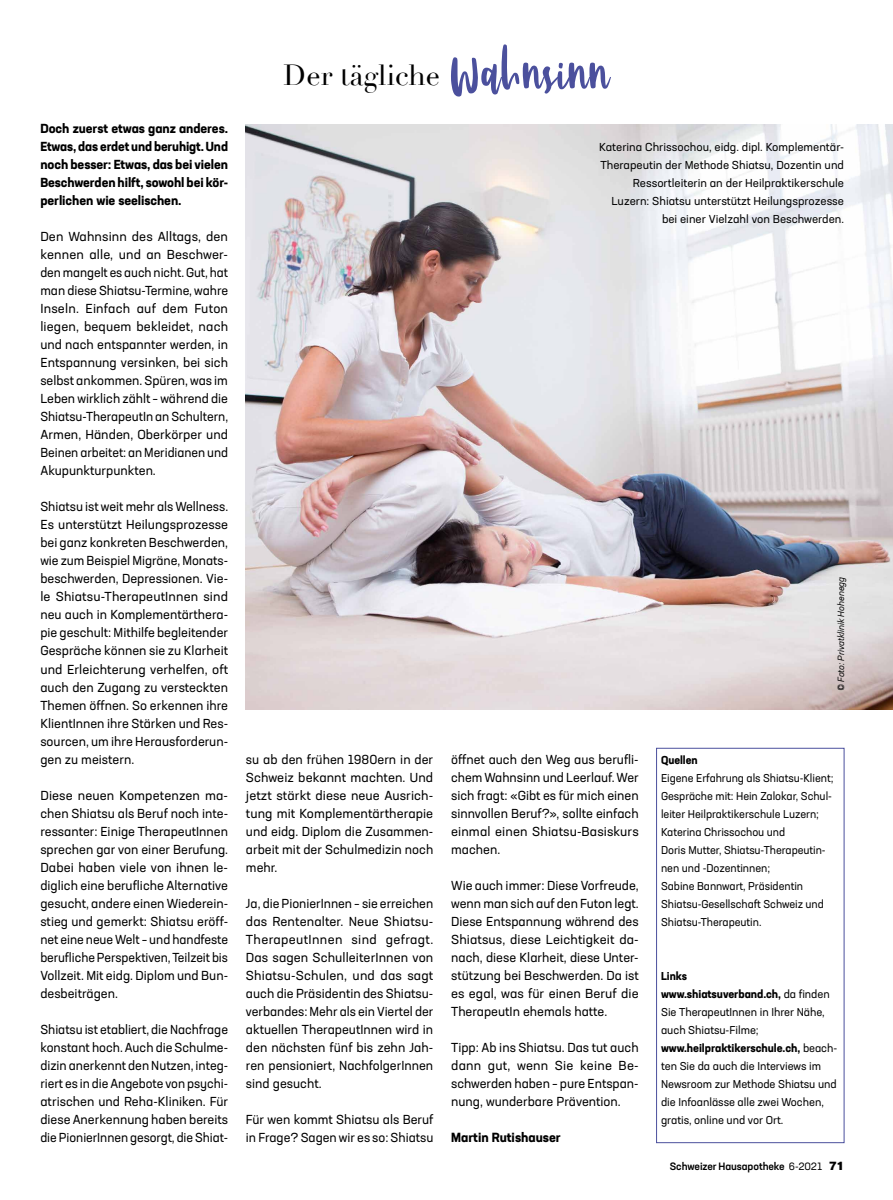
<style>
.page{position:relative;width:893px;height:1200px;background:#fff}
.page>*{position:absolute;margin:0;border:0;box-sizing:border-box;transform-origin:0 0}
.t1{font:28.5px "Didot";color:#000}
.t2{font:700 13.05px "Neusa Next Std";color:#000}
.t3{font:12.9px/18px "Neusa Next Std";color:#000;text-align:justify}
.t4{font:700 12.9px/18px "Neusa Next Std";letter-spacing:-.005em;color:#000;text-align:justify}
.t5{font:11.4px/18px "Neusa Next Std";color:#000;text-align:right}
.t6{font:11.25px/18px "Neusa Next Std";letter-spacing:-.005em;color:#000}
.t7{font:700 11.25px "Neusa Next Std";letter-spacing:-.005em;color:#000}
.t8{font:500 10.5px "Neusa Next Std";letter-spacing:-.01em;color:#000}
.t9{font:italic 9px "Neusa Next Std";letter-spacing:-.005em;color:#000}
.s1{font-family:"Passion";font-size:57px;color:#4b509d}
.s2{font-weight:700}
.s3{font-weight:400}
.s4{font-family:"Akzidenz Grotesk BE Super";font-weight:400;font-size:12px}
</style>
<div class="page">
<hr style="left:0;top:0;width:1px;height:1199px;background:#f48700">
<img style="left:246px;top:125px;width:647px;height:584px">
<div style="left:656px;top:747px;width:188px;height:395px;border:1px solid #4b509d"></div>
<p class="t4" style="left:40px;top:119px;width:189px">Doch zuerst etwas ganz anderes.<br>Etwas, das erdet und beruhigt. Und noch besser: Etwas, das bei vielen Beschwerden hilft, sowohl bei kör&shy;perlichen wie seelischen.</p>
<p class="t3" style="left:40px;top:227px;width:189px">Den Wahnsinn des Alltags, den kennen alle, und an Beschwer&shy;den mangelt es auch nicht. Gut, hat man diese Shiatsu-Termine, wahre Inseln. Einfach auf dem Futon liegen, bequem bekleidet, nach und nach entspannter werden, in Entspannung versinken, bei sich selbst ankommen. Spüren, was im Leben wirklich zählt – während die Shiatsu-TherapeutIn an Schultern, Armen, Händen, Oberkörper und Beinen arbeitet: an Meridianen und Akupunkturpunkten.</p>
<p class="t3" style="left:40px;top:497px;width:189px">Shiatsu ist weit mehr als Wellness.<br>Es unterstützt Heilungsprozesse bei ganz konkreten Beschwerden, wie zum Beispiel Migräne, Monats&shy;beschwerden, Depressionen. Vie&shy;le Shiatsu-TherapeutInnen sind neu auch in Komplementärthera&shy;pie geschult: Mithilfe begleitender Gespräche können sie zu Klarheit und Erleichterung verhelfen, oft auch den Zugang zu versteckten Themen öffnen. So erkennen ihre KlientInnen ihre Stärken und Res&shy;sourcen, um ihre Herausforderun&shy;gen zu meistern.</p>
<p class="t3" style="left:40px;top:785px;width:189px">Diese neuen Kompetenzen ma&shy;chen Shiatsu als Beruf noch inte&shy;ressanter: Einige TherapeutInnen sprechen gar von einer Berufung.<br>Dabei haben viele von ihnen le&shy;diglich eine berufliche Alternative gesucht, andere einen Wiederein&shy;stieg und gemerkt: Shiatsu eröff&shy;net eine neue Welt – und handfeste berufliche Perspektiven, Teilzeit bis Vollzeit. Mit eidg. Diplom und Bun&shy;desbeiträgen.</p>
<p class="t3" style="left:40px;top:1019px;width:189px">Shiatsu ist etabliert, die Nachfrage konstant hoch. Auch die Schulme&shy;dizin anerkennt den Nutzen, integ&shy;riert es in die Angebote von psychi&shy;atrischen und Reha-Kliniken. Für diese Anerkennung haben bereits die PionierInnen gesorgt, die Shiat-</p>
<h1 class="t1" style="left:283px;top:58px;width:328px">Der tägliche <span class="s1">Wahnsinn</span></h1>
<p class="t5" style="left:599px;top:138px;width:246px">Katerina Chrissochou, eidg. dipl. Komplementär-Therapeutin der Methode Shiatsu, Dozentin und Ressortleiterin an der Heilpraktikerschule Luzern: Shiatsu unterstützt Heilungsprozesse bei einer Vielzahl von Beschwerden.</p>
<p class="t9" style="left:835px;top:690px;width:115px;rotate:-90deg">© Foto: Privatklinik Hohenegg</p>
<p class="t3" style="left:246px;top:749px;width:189px">su ab den frühen 1980ern in der Schweiz bekannt machten. Und jetzt stärkt diese neue Ausrich&shy;tung mit Komplementärtherapie und eidg. Diplom die Zusammen&shy;arbeit mit der Schulmedizin noch mehr.</p>
<p class="t3" style="left:246px;top:893px;width:189px">Ja, die PionierInnen – sie erreichen das Rentenalter. Neue Shiatsu-TherapeutInnen sind gefragt.<br>Das sagen SchulleiterInnen von Shiatsu-Schulen, und das sagt auch die Präsidentin des Shiatsu&shy;verbandes: Mehr als ein Viertel der aktuellen TherapeutInnen wird in den nächsten fünf bis zehn Jah&shy;ren pensioniert, NachfolgerInnen sind gesucht.</p>
<p class="t3" style="left:246px;top:1109px;width:189px">Für wen kommt Shiatsu als Beruf in Frage? Sagen wir es so: Shiatsu</p>
<p class="t3" style="left:451px;top:749px;width:189px">öffnet auch den Weg aus berufli&shy;chem Wahnsinn und Leerlauf. Wer sich fragt: «Gibt es für mich einen sinnvollen Beruf?», sollte einfach einmal einen Shiatsu-Basiskurs machen.</p>
<p class="t3" style="left:451px;top:875px;width:189px">Wie auch immer: Diese Vorfreude, wenn man sich auf den Futon legt.<br>Diese Entspannung während des Shiatsus, diese Leichtigkeit da&shy;nach, diese Klarheit, diese Unter&shy;stützung bei Beschwerden. Da ist es egal, was für einen Beruf die TherapeutIn ehemals hatte.</p>
<p class="t3" style="left:451px;top:1037px;width:189px">Tipp: Ab ins Shiatsu. Das tut auch dann gut, wenn Sie keine Be&shy;schwerden haben – pure Entspan&shy;nung, wunderbare Prävention.</p>
<p class="t2" style="left:451px;top:1128px;width:111px">Martin Rutishauser</p>
<p class="t7" style="left:661px;top:752px;width:38px">Quellen</p>
<p class="t6" style="left:661px;top:768px;width:174px">Eigene Erfahrung als Shiatsu-Klient;<br>Gespräche mit: Hein Zalokar, Schul&shy;leiter Heilpraktikerschule Luzern;<br>Katerina Chrissochou und<br>Doris Mutter, Shiatsu-Therapeutin&shy;nen und -Dozentinnen;<br>Sabine Bannwart, Präsidentin<br>Shiatsu-Gesellschaft Schweiz und<br>Shiatsu-Therapeutin.</p>
<p class="t6" style="left:661px;top:966px;width:178px"><span class="s2">Links<br>www.shiatsuverband.ch,</span> da finden<br>Sie TherapeutInnen in Ihrer Nähe, auch Shiatsu-Filme; <span class="s2">www.heilpraktikerschule.ch,</span> beach&shy;ten Sie da auch die Interviews im<br>Newsroom zur Methode Shiatsu und die Infoanlässe alle zwei Wochen, gratis, online und vor Ort.</p>
<p class="t8" style="left:670px;top:1159px;width:176px">Schweizer Hausapotheke <span class="s3">6-2021</span> <span class="s4">71</span></p>
</div>
